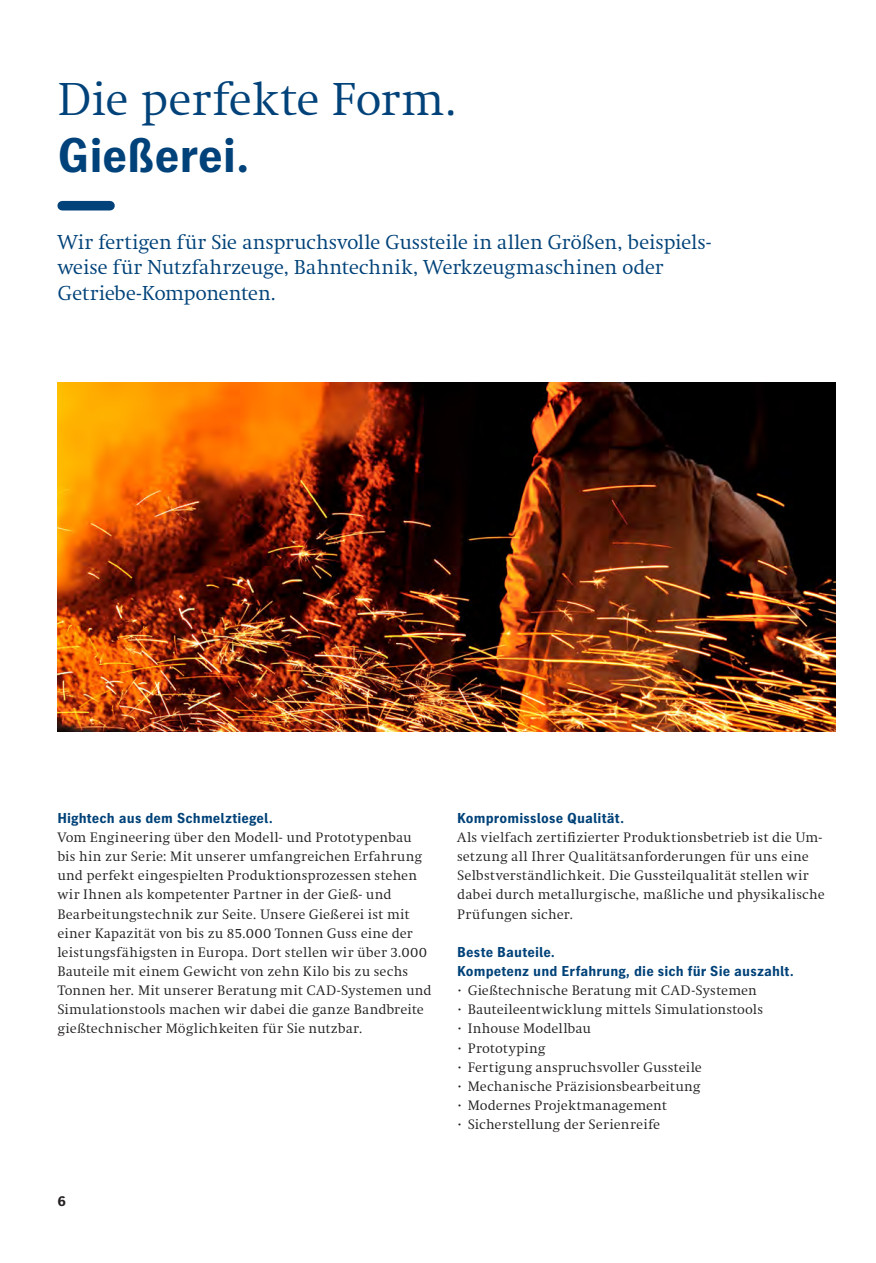
<style>
.page{position:relative;width:876px;height:1263px;background:#fff}
.page>*{position:absolute;margin:0;border:0;box-sizing:border-box;transform-origin:0 0}
.t1{font:48px "Heidelberg Antiqua ML";letter-spacing:-.005em;color:#004279}
.t2{font:700 48px "Heidelberg Gothic Ml";letter-spacing:-.005em;color:#004279}
.t3{font:21px/25.5px "Heidelberg Antiqua ML";letter-spacing:-.01em;color:#004279}
.t4{font:14.25px/19.2px "Heidelberg Antiqua ML";letter-spacing:.015em;color:#231f20}
.t5{font:700 14.25px/19.2px "Heidelberg Gothic Ml";letter-spacing:.01em;color:#004279}
.t6{font:700 14.25px "Heidelberg Gothic Ml";color:#231f20}
.s1{font-size:7.5px}
</style>
<div class="page">
<img style="left:57px;top:383px;width:779px;height:348px">
<div style="left:62px;top:201px;width:48px;height:9px;background:#004279"></div>
<h1 class="t1" style="left:57px;top:72px;width:401px">Die perfekte Form.</h1>
<h1 class="t2" style="left:57px;top:129px;width:194px">Gießerei.</h1>
<h2 class="t3" style="left:57px;top:229px;width:655px">Wir fertigen für Sie anspruchsvolle Gussteile in allen Größen, beispiels&shy;weise für Nutzfahrzeuge, Bahntechnik, Werkzeugmaschinen oder<br>Getriebe-Komponenten.</h2>
<p class="t5" style="left:57px;top:809px;width:217px">Hightech aus dem Schmelztiegel.</p>
<p class="t4" style="left:57px;top:828px;width:376px">Vom Engineering über den Modell- und Prototypenbau bis hin zur Serie: Mit unserer umfangreichen Erfahrung und perfekt eingespielten Produktionsprozessen stehen wir Ihnen als kompetenter Partner in der Gieß- und Bearbeitungstechnik zur Seite. Unsere Gießerei ist mit einer Kapazität von bis zu 85.000 Tonnen Guss eine der leistungsfähigsten in Europa. Dort stellen wir über 3.000<br>Bauteile mit einem Gewicht von zehn Kilo bis zu sechs Tonnen her. Mit unserer Beratung mit CAD-Systemen und Simulationstools machen wir dabei die ganze Bandbreite gießtechnischer Möglichkeiten für Sie nutzbar.</p>
<p class="t6" style="left:57px;top:1193px;width:10px">6</p>
<p class="t5" style="left:457px;top:809px;width:169px">Kompromisslose Qualität.</p>
<p class="t4" style="left:457px;top:828px;width:369px">Als vielfach zertifizierter Produktionsbetrieb ist die Um&shy;setzung all Ihrer Qualitätsanforderungen für uns eine Selbstverständlichkeit. Die Gussteilqualität stellen wir dabei durch metallurgische, maßliche und physikalische Prüfungen sicher.</p>
<p class="t5" style="left:457px;top:943px;width:338px">Beste Bauteile.<br>Kompetenz und Erfahrung, die sich für Sie auszahlt.</p>
<p class="t4" style="left:457px;top:981px;width:301px"><span class="s1">•</span> Gießtechnische Beratung mit CAD-Systemen</p>
<p class="t4" style="left:457px;top:1000px;width:308px"><span class="s1">•</span> Bauteileentwicklung mittels Simulationstools</p>
<p class="t4" style="left:457px;top:1019px;width:135px"><span class="s1">•</span> Inhouse Modellbau</p>
<p class="t4" style="left:457px;top:1038px;width:90px"><span class="s1">•</span> Prototyping</p>
<p class="t4" style="left:457px;top:1057px;width:246px"><span class="s1">•</span> Fertigung anspruchsvoller Gussteile</p>
<p class="t4" style="left:457px;top:1076px;width:245px"><span class="s1">•</span> Mechanische Präzisionsbearbeitung</p>
<p class="t4" style="left:457px;top:1096px;width:211px"><span class="s1">•</span> Modernes Projektmanagement</p>
<p class="t4" style="left:457px;top:1115px;width:204px"><span class="s1">•</span> Sicherstellung der Serienreife</p>
</div>
